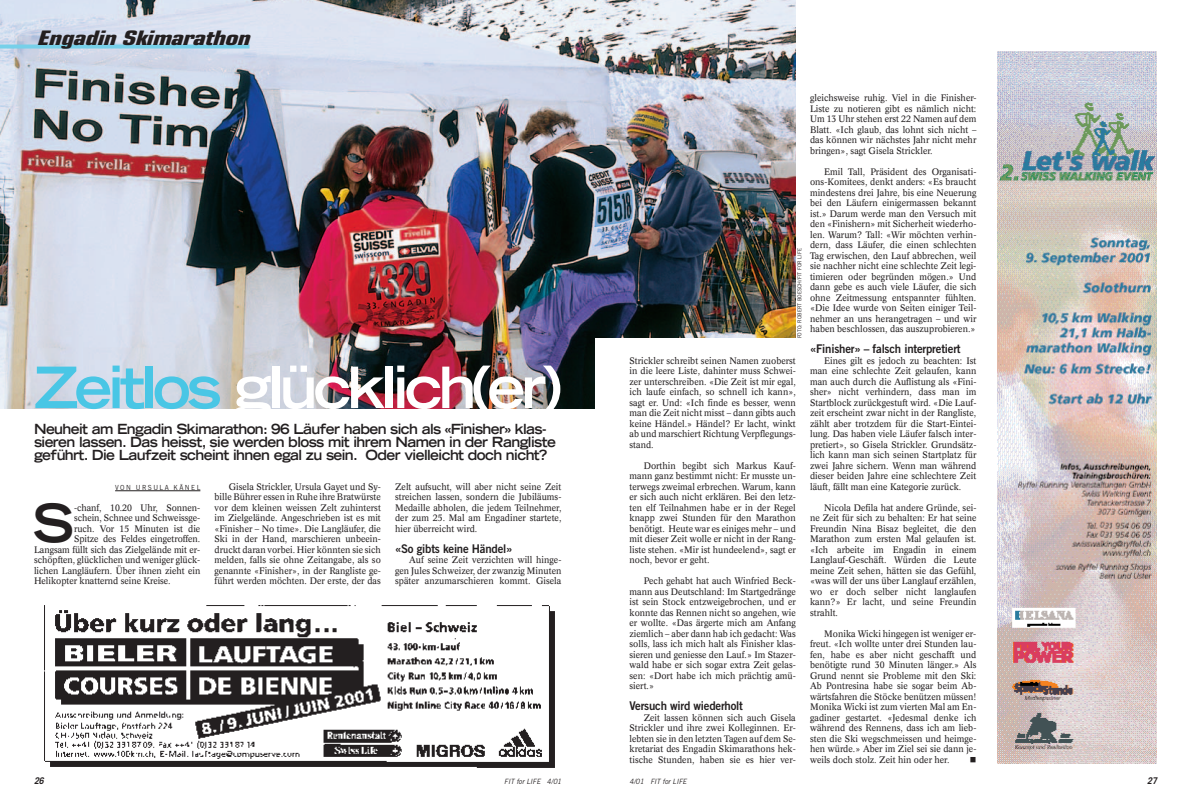
<style>
.page{position:relative;width:1191px;height:794px;background:#fff}
.page>*{position:absolute;margin:0;border:0;box-sizing:border-box;transform-origin:0 0}
.t1{font:700 expanded 57px "Trade Gothic LH";letter-spacing:-.07em;color:#fff}
.t2{font:700 expanded 52.4px "Trade Gothic LH";color:#231f20;scale:.95 1}
.t3{font:italic 700 condensed 20px "Eurostile";color:#231f20;scale:1.4 1}
.t4{font:700 expanded 14px/13px "Trade Gothic LH";letter-spacing:-.045em;color:#231f20;scale:.95 1}
.t5{font:12px "Trade Gothic Bold Two";letter-spacing:-.02em;color:#231f20;scale:.95 1}
.t6{font:9.2px/10.5px "Concorde";color:#231f20;text-align:justify;scale:.95 1}
.t7{font:italic 700 9.2px "Trade Gothic";color:#231f20;scale:.95 1}
.t8{font:italic 7.2px "Trade Gothic";color:#231f20;scale:.95 1}
.t9{font:7px "Trade Gothic";letter-spacing:.215em;color:#231f20;scale:.95 1}
.t10{font:5.5px "Trade Gothic";color:#231f20;scale:.95 1}
.s1{color:#49c6e5}
</style>
<div class="page">
<img style="left:0;top:1px;width:796px;height:407px">
<svg style="left:0;top:45px;width:249px;height:4px"></svg>
<hr style="left:115px;top:490px;width:85px;height:1px;background:#231f20">
<div style="left:595px;top:338px;width:201px;height:84px;background:#fff"></div>
<img style="left:44px;top:605px;width:511px;height:163px">
<img style="left:997px;top:51px;width:160px;height:713px">
<h3 class="t3" style="left:37px;top:30px;width:157px">Engadin Skimarathon</h3>
<h1 class="t1" style="left:34px;top:366px;width:529px"><span class="s1">Zeitlos</span> glücklich(er)</h1>
<h3 class="t4" style="left:34px;top:424px;width:551px">Neuheit am Engadin Skimarathon: 96 Läufer haben sich als «Finisher» klas&shy;sieren lassen. Das heisst, sie werden bloss mit ihrem Namen in der Rangliste geführt. Die Laufzeit scheint ihnen egal zu sein. Oder vielleicht doch nicht?</h3>
<p class="t9" style="left:115px;top:484px;width:91px">VON URSULA KÄNEL</p>
<h2 class="t2" style="left:33px;top:504px;width:45px">S</h2>
<p class="t6" style="left:74px;top:503px;width:134px">-chanf, 10.20 Uhr, Sonnen-</p>
<p class="t6" style="left:74px;top:513px;width:134px">schein, Schnee und Schweissge-</p>
<p class="t6" style="left:74px;top:524px;width:134px">ruch. Vor 15 Minuten ist die</p>
<p class="t6" style="left:74px;top:534px;width:134px">Spitze des Feldes eingetroffen.</p>
<p class="t6" style="left:34px;top:545px;width:177px">Langsam füllt sich das Zielgelände mit er-</p>
<p class="t6" style="left:34px;top:555px;width:177px">schöpften, glücklichen und weniger glück-</p>
<p class="t6" style="left:34px;top:566px;width:177px">lichen Langläufern. Über ihnen zieht ein</p>
<p class="t6" style="left:34px;top:576px;width:145px">Helikopter knatternd seine Kreise.</p>
<p class="t6" style="left:214px;top:482px;width:177px;text-indent:14px">Gisela Strickler, Ursula Gayet und Sy&shy;bille Bührer essen in Ruhe ihre Bratwürste vor dem kleinen weissen Zelt zuhinterst im Zielgelände. Angeschrieben ist es mit «Finisher – No time». Die Langläufer, die Ski in der Hand, marschieren unbeein&shy;druckt daran vorbei. Hier könnten sie sich melden, falls sie ohne Zeitangabe, als so genannte «Finisher», in der Rangliste ge&shy;führt werden möchten. Der erste, der das</p>
<p class="t6" style="left:395px;top:482px;width:177px">Zelt aufsucht, will aber nicht seine Zeit streichen lassen, sondern die Jubiläums-Medaille abholen, die jedem Teilnehmer, der zum 25. Mal am Engadiner startete, hier überreicht wird.</p>
<h3 class="t5" style="left:395px;top:544px;width:125px">«So gibts keine Händel»</h3>
<p class="t6" style="left:395px;top:555px;width:177px;text-indent:14px">Auf seine Zeit verzichten will hinge&shy;gen Jules Schweizer, der zwanzig Minuten später anzumarschieren kommt. Gisela</p>
<p class="t10" style="left:797px;top:338px;width:97px;rotate:-90deg">FOTO: ROBERT BOESCH/FIT FOR LIFE</p>
<p class="t6" style="left:629px;top:356px;width:177px">Strickler schreibt seinen Namen zuoberst in die leere Liste, dahinter muss Schwei&shy;zer unterschreiben. «Die Zeit ist mir egal, ich laufe einfach, so schnell ich kann», sagt er. Und: «Ich finde es besser, wenn man die Zeit nicht misst – dann gibts auch keine Händel.» Händel? Er lacht, winkt ab und marschiert Richtung Verpflegungs&shy;stand.</p>
<p class="t6" style="left:629px;top:461px;width:177px;text-indent:14px">Dorthin begibt sich Markus Kauf&shy;mann ganz bestimmt nicht: Er musste un&shy;terwegs zweimal erbrechen. Warum, kann er sich auch nicht erklären. Bei den letz&shy;ten elf Teilnahmen habe er in der Regel knapp zwei Stunden für den Marathon benötigt. Heute war es einiges mehr – und mit dieser Zeit wolle er nicht in der Rang&shy;liste stehen. «Mir ist hundeelend», sagt er noch, bevor er geht.</p>
<p class="t6" style="left:629px;top:576px;width:177px;text-indent:14px">Pech gehabt hat auch Winfried Beck&shy;mann aus Deutschland: Im Startgedränge ist sein Stock entzweigebrochen, und er konnte das Rennen nicht so angehen, wie er wollte. «Das ärgerte mich am Anfang ziemlich – aber dann hab ich gedacht: Was solls, lass ich mich halt als Finisher klas&shy;sieren und geniesse den Lauf.» Im Stazer&shy;wald habe er sich sogar extra Zeit gelas&shy;sen: «Dort habe ich mich prächtig amü&shy;siert.»</p>
<h3 class="t5" style="left:629px;top:701px;width:121px">Versuch wird wiederholt</h3>
<p class="t6" style="left:629px;top:713px;width:177px;text-indent:14px">Zeit lassen können sich auch Gisela Strickler und ihre zwei Kolleginnen. Er&shy;lebten sie in den letzten Tagen auf dem Se&shy;kretariat des Engadin Skimarathons hek&shy;tische Stunden, haben sie es hier ver-</p>
<p class="t6" style="left:810px;top:93px;width:177px">gleichsweise ruhig. Viel in die Finisher-Liste zu notieren gibt es nämlich nicht:<br>Um 13 Uhr stehen erst 22 Namen auf dem Blatt. «Ich glaub, das lohnt sich nicht – das können wir nächstes Jahr nicht mehr bringen», sagt Gisela Strickler.</p>
<p class="t6" style="left:810px;top:167px;width:177px;text-indent:14px">Emil Tall, Präsident des Organisati&shy;ons-Komitees, denkt anders: «Es braucht mindestens drei Jahre, bis eine Neuerung bei den Läufern einigermassen bekannt ist.» Darum werde man den Versuch mit den «Finishern» mit Sicherheit wiederho&shy;len. Warum? Tall: «Wir möchten verhin&shy;dern, dass Läufer, die einen schlechten Tag erwischen, den Lauf abbrechen, weil sie nachher nicht eine schlechte Zeit legi&shy;timieren oder begründen mögen.» Und dann gebe es auch viele Läufer, die sich ohne Zeitmessung entspannter fühlten. «Die Idee wurde von Seiten einiger Teil&shy;nehmer an uns herangetragen – und wir haben beschlossen, das auszuprobieren.»</p>
<h3 class="t5" style="left:810px;top:344px;width:160px">«Finisher» – falsch interpretiert</h3>
<p class="t6" style="left:810px;top:356px;width:177px;text-indent:14px">Eines gilt es jedoch zu beachten: Ist man eine schlechte Zeit gelaufen, kann man auch durch die Auflistung als «Fini&shy;sher» nicht verhindern, dass man im Startblock zurückgestuft wird. «Die Lauf&shy;zeit erscheint zwar nicht in der Rangliste, zählt aber trotzdem für die Start-Eintei&shy;lung. Das haben viele Läufer falsch inter&shy;pretiert», so Gisela Strickler. Grundsätz&shy;lich kann man sich seinen Startplatz für zwei Jahre sichern. Wenn man während dieser beiden Jahre eine schlechtere Zeit läuft, fällt man eine Kategorie zurück.</p>
<p class="t6" style="left:810px;top:503px;width:177px;text-indent:14px">Nicola Defila hat andere Gründe, sei&shy;ne Zeit für sich zu behalten: Er hat seine Freundin Nina Bisaz begleitet, die den Marathon zum ersten Mal gelaufen ist. «Ich arbeite im Engadin in einem Langlauf-Geschäft. Würden die Leute meine Zeit sehen, hätten sie das Gefühl, «was will der uns über Langlauf erzählen, wo er doch selber nicht langlaufen kann?» Er lacht, und seine Freundin strahlt.</p>
<p class="t6" style="left:810px;top:629px;width:177px;text-indent:14px">Monika Wicki hingegen ist weniger er&shy;freut. «Ich wollte unter drei Stunden lau&shy;fen, habe es aber nicht geschafft und benötigte rund 30 Minuten länger.» Als Grund nennt sie Probleme mit den Ski:<br>Ab Pontresina habe sie sogar beim Ab&shy;wärtsfahren die Stöcke benützen müssen!<br>Monika Wicki ist zum vierten Mal am En&shy;gadiner gestartet. «Jedesmal denke ich während des Rennens, dass ich am lieb&shy;sten die Ski wegschmeissen und heimge&shy;hen würde.» Aber im Ziel sei sie dann je&shy;weils doch stolz. Zeit hin oder her.</p>
<p class="t7" style="left:34px;top:777px;width:14px">26</p>
<p class="t8" style="left:504px;top:778px;width:63px">FIT for LIFE 4/01</p>
<p class="t8" style="left:629px;top:778px;width:63px">4/01 FIT for LIFE</p>
<p class="t7" style="left:1147px;top:777px;width:14px">27</p>
</div>
